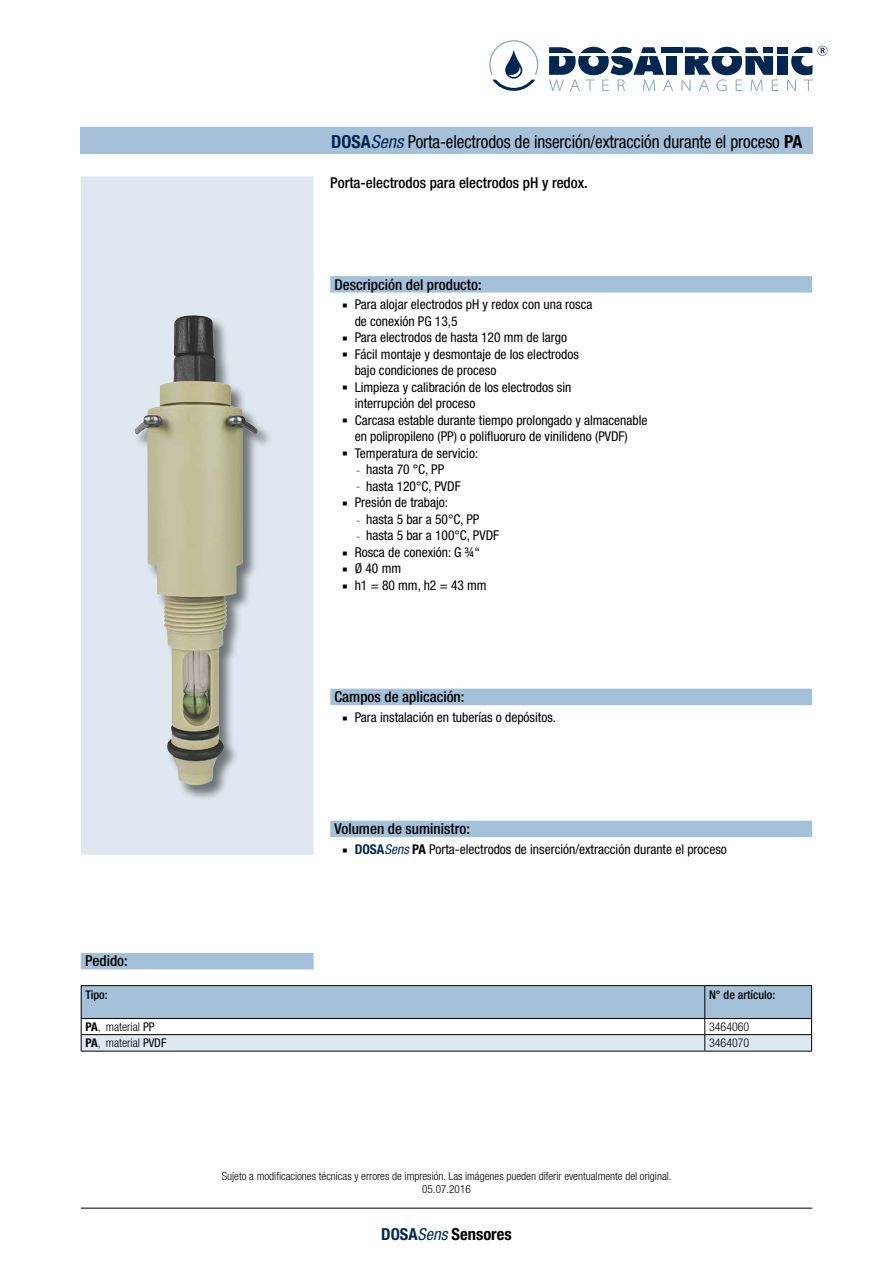
<style>
.page{position:relative;width:893px;height:1263px;background:#fff}
.page>*{position:absolute;margin:0;border:0;box-sizing:border-box;transform-origin:0 0}
.t1{font:condensed 18px "Helvetica Neue LT Pro";letter-spacing:-.005em;color:#000;scale:.95 1}
.t2{font:700 condensed 16.5px "Helvetica Neue LT Pro";color:#000}
.t3{font:500 condensed 15px "Helvetica Neue LT Pro";color:#000}
.t4{font:condensed 13.5px/16.5px "Helvetica Neue LT Pro";color:#000}
.t5{font:300 condensed 12px "Helvetica Neue LT Pro";color:#000}
.t6{font:500 condensed 12px "Helvetica Neue LT Pro";color:#000}
.t7{font:300 condensed 11.25px/13.5px "Helvetica Neue LT Pro";color:#000;text-align:center}
.s1{font-weight:700;color:#002750}
.s2{font-style:italic;color:#002750}
.s3{font-weight:700}
.s4{font-size:6.75px}
.s5{font-weight:400}
.s6{color:#002750}
.s7{font-weight:400;font-style:italic;color:#002750}
</style>
<div class="page">
<div style="left:81px;top:176px;width:233px;height:679px;background:#dfe8f0;border:2px solid #dfe8f0"></div>
<div style="left:135px;top:315px;width:138px;height:486px;background:#000;opacity:.5"></div>
<img style="left:134px;top:315px;width:109px;height:470px">
<hr style="left:81px;top:1208px;width:731px;height:1px;background:#000">
<svg style="left:489px;top:40px;width:339px;height:51px"></svg>
<div style="left:80px;top:127px;width:733px;height:27px;background:#a5c1da"></div>
<div style="left:81px;top:953px;width:233px;height:16px;background:#a5c1da"></div>
<hr style="left:81px;top:1051px;width:624px;height:1px;background:#000">
<hr style="left:705px;top:1051px;width:107px;height:1px;background:#000">
<hr style="left:81px;top:985px;width:624px;height:1px;background:#000">
<hr style="left:705px;top:985px;width:107px;height:1px;background:#000">
<svg style="left:81px;top:986px;width:731px;height:65px"></svg>
<div style="left:330px;top:276px;width:482px;height:17px;background:#a5c1da"></div>
<div style="left:330px;top:689px;width:482px;height:16px;background:#a5c1da"></div>
<div style="left:330px;top:821px;width:482px;height:16px;background:#a5c1da"></div>
<h1 class="t1" style="left:331px;top:131px;width:498px"><span class="s1">DOSA</span><span class="s2">Sens</span> Porta-electrodos de inserción/extracción durante el proceso <span class="s3">PA</span></h1>
<p class="t3" style="left:330px;top:173px;width:257px">Porta-electrodos para electrodos pH y redox.</p>
<p class="t3" style="left:334px;top:275px;width:149px">Descripción del producto:</p>
<p class="t4" style="left:355px;top:296px;width:294px">Para alojar electrodos pH y redox con una rosca<br>de conexión PG 13,5<br>Para electrodos de hasta 120 mm de largo<br>Fácil montaje y desmontaje de los electrodos<br>bajo condiciones de proceso<br>Limpieza y calibración de los electrodos sin<br>interrupción del proceso<br>Carcasa estable durante tiempo prolongado y almacenable en polipropileno (PP) o polifluoruro de vinilideno (PVDF)<br>Temperatura de servicio:</p>
<p class="t4" style="left:357px;top:461px;width:89px"><span class="s4">–</span> hasta 70 °C, PP</p>
<p class="t4" style="left:355px;top:477px;width:108px"><span class="s4">–</span> hasta 120°C, PVDF<br>Presión de trabajo:</p>
<p class="t4" style="left:357px;top:510px;width:124px"><span class="s4">–</span> hasta 5 bar a 50°C, PP</p>
<p class="t4" style="left:355px;top:527px;width:146px"><span class="s4">–</span> hasta 5 bar a 100°C, PVDF<br>Rosca de conexión: G ¾“<br>Ø 40 mm<br>h1 = 80 mm, h2 = 43 mm</p>
<p class="t3" style="left:334px;top:688px;width:131px">Campos de aplicación:</p>
<p class="t4" style="left:355px;top:708px;width:203px">Para instalación en tuberías o depósitos.</p>
<p class="t3" style="left:334px;top:820px;width:137px">Volumen de suministro:</p>
<p class="t4" style="left:355px;top:840px;width:374px"><span class="s1">DOSA</span><span class="s2">Sens</span> <span class="s3">PA</span> Porta-electrodos de inserción/extracción durante el proceso</p>
<p class="t3" style="left:85px;top:952px;width:44px">Pedido:</p>
<p class="t6" style="left:85px;top:987px;width:24px">Tipo:</p>
<p class="t6" style="left:709px;top:987px;width:68px">N° de artículo:</p>
<p class="t5" style="left:85px;top:1019px;width:71px"><span class="s3">PA</span>, material <span class="s5">PP</span></p>
<p class="t5" style="left:709px;top:1019px;width:42px">3464060</p>
<p class="t5" style="left:85px;top:1036px;width:82px"><span class="s3">PA</span>, material <span class="s5">PVDF</span></p>
<p class="t5" style="left:709px;top:1036px;width:42px">3464070</p>
<p class="t7" style="left:222px;top:1169px;width:451px">Sujeto a modificaciones técnicas y errores de impresión. Las imágenes pueden diferir eventualmente del original.<br>05.07.2016</p>
<p class="t2" style="left:381px;top:1224px;width:132px"><span class="s6">DOSA</span><span class="s7">Sens</span> Sensores</p>
</div>
